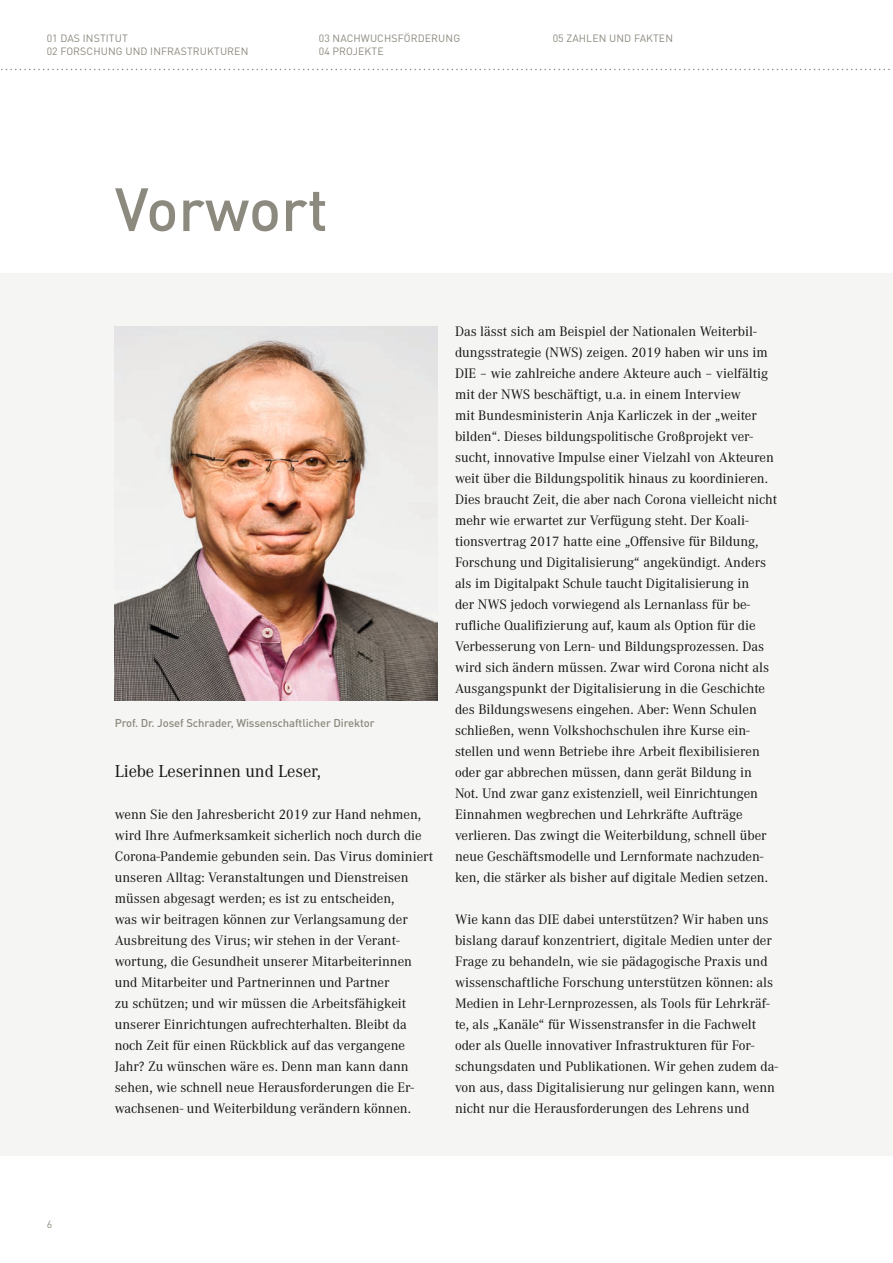
<style>
.page{position:relative;width:893px;height:1263px;background:#fff}
.page>*{position:absolute;margin:0;border:0;box-sizing:border-box;transform-origin:0 0}
.H1_grau_Vorwort{font:500 60px "DIN Pro";color:#8c897e}
.Copy{font:18px "Corporate A";letter-spacing:-.005em;color:#131413}
.Copy-2{font:14.25px/21px "Corporate A";color:#131413}
.BU{font:500 11.25px "DIN Pro";letter-spacing:-.01em;color:#8c897e}
.t1{font:10.5px/12.6px "DIN Pro";letter-spacing:.01em;color:#8c897e}
</style>
<div class="page">
<svg style="left:1px;top:69px;width:892px;height:1px"></svg>
<div style="left:0;top:273px;width:893px;height:882px;background:#f5f5f3"></div>
<img style="left:115px;top:326px;width:323px;height:375px">
<p class="t1" style="left:47px;top:32px;width:203px">01 DAS INSTITUT<br>02 FORSCHUNG UND INFRASTRUKTUREN</p>
<p class="t1" style="left:319px;top:32px;width:143px">03 NACHWUCHSFÖRDERUNG<br>04 PROJEKTE</p>
<p class="H1_grau_Vorwort" style="left:115px;top:169px;width:215px">Vorwort</p>
<p class="t1" style="left:553px;top:32px;width:122px">05 ZAHLEN UND FAKTEN</p>
<p class="t1" style="left:47px;top:1218px;width:7px">6</p>
<p class="BU" style="left:115px;top:715px;width:262px">Prof. Dr. Josef Schrader, Wissenschaftlicher Direktor</p>
<p class="Copy" style="left:115px;top:759px;width:208px">Liebe Leserinnen und Leser,</p>
<p class="Copy-2" style="left:115px;top:803px;width:320px">wenn Sie den Jahresbericht 2019 zur Hand nehmen, wird Ihre Aufmerksamkeit sicherlich noch durch die Corona-Pandemie gebunden sein. Das Virus dominiert unseren Alltag: Veranstaltungen und Dienstreisen müssen abgesagt werden; es ist zu entscheiden,<br>was wir beitragen können zur Verlangsamung der Ausbreitung des Virus; wir stehen in der Verant&shy;wortung, die Gesundheit unserer Mitarbeiterinnen und Mitarbeiter und Partnerinnen und Partner<br>zu schützen; und wir müssen die Arbeitsfähigkeit unserer Einrichtungen aufrechterhalten. Bleibt da noch Zeit für einen Rückblick auf das vergangene Jahr? Zu wünschen wäre es. Denn man kann dann sehen, wie schnell neue Herausforderungen die Er&shy;wachsenen- und Weiterbildung verändern können.</p>
<p class="Copy-2" style="left:455px;top:320px;width:324px">Das lässt sich am Beispiel der Nationalen Weiterbil&shy;dungsstrategie (NWS) zeigen. 2019 haben wir uns im DIE – wie zahlreiche andere Akteure auch – vielfältig mit der NWS beschäftigt, u.a. in einem Interview<br>mit Bundesministerin Anja Karliczek in der „weiter bilden“. Dieses bildungspolitische Großprojekt ver&shy;sucht, innovative Impulse einer Vielzahl von Akteuren weit über die Bildungspolitik hinaus zu koordinieren.<br>Dies braucht Zeit, die aber nach Corona vielleicht nicht mehr wie erwartet zur Verfügung steht. Der Koali&shy;tionsvertrag 2017 hatte eine „Offensive für Bildung, Forschung und Digitalisierung“ angekündigt. Anders als im Digitalpakt Schule taucht Digitalisierung in<br>der NWS jedoch vorwiegend als Lernanlass für be&shy;rufliche Qualifizierung auf, kaum als Option für die Verbesserung von Lern- und Bildungsprozessen. Das wird sich ändern müssen. Zwar wird Corona nicht als Ausgangspunkt der Digitalisierung in die Geschichte des Bildungswesens eingehen. Aber: Wenn Schulen schließen, wenn Volkshochschulen ihre Kurse ein&shy;stellen und wenn Betriebe ihre Arbeit flexibilisieren oder gar abbrechen müssen, dann gerät Bildung in Not. Und zwar ganz existenziell, weil Einrichtungen Einnahmen wegbrechen und Lehrkräfte Aufträge verlieren. Das zwingt die Weiterbildung, schnell über neue Geschäftsmodelle und Lernformate nachzuden&shy;ken, die stärker als bisher auf digitale Medien setzen.</p>
<p class="Copy-2" style="left:455px;top:908px;width:325px">Wie kann das DIE dabei unterstützen? Wir haben uns bislang darauf konzentriert, digitale Medien unter der Frage zu behandeln, wie sie pädagogische Praxis und wissenschaftliche Forschung unterstützen können: als Medien in Lehr-Lernprozessen, als Tools für Lehrkräf&shy;te, als „Kanäle“ für Wissenstransfer in die Fachwelt oder als Quelle innovativer Infrastrukturen für For&shy;schungsdaten und Publikationen. Wir gehen zudem da&shy;von aus, dass Digitalisierung nur gelingen kann, wenn nicht nur die Herausforderungen des Lehrens und</p>
</div>
